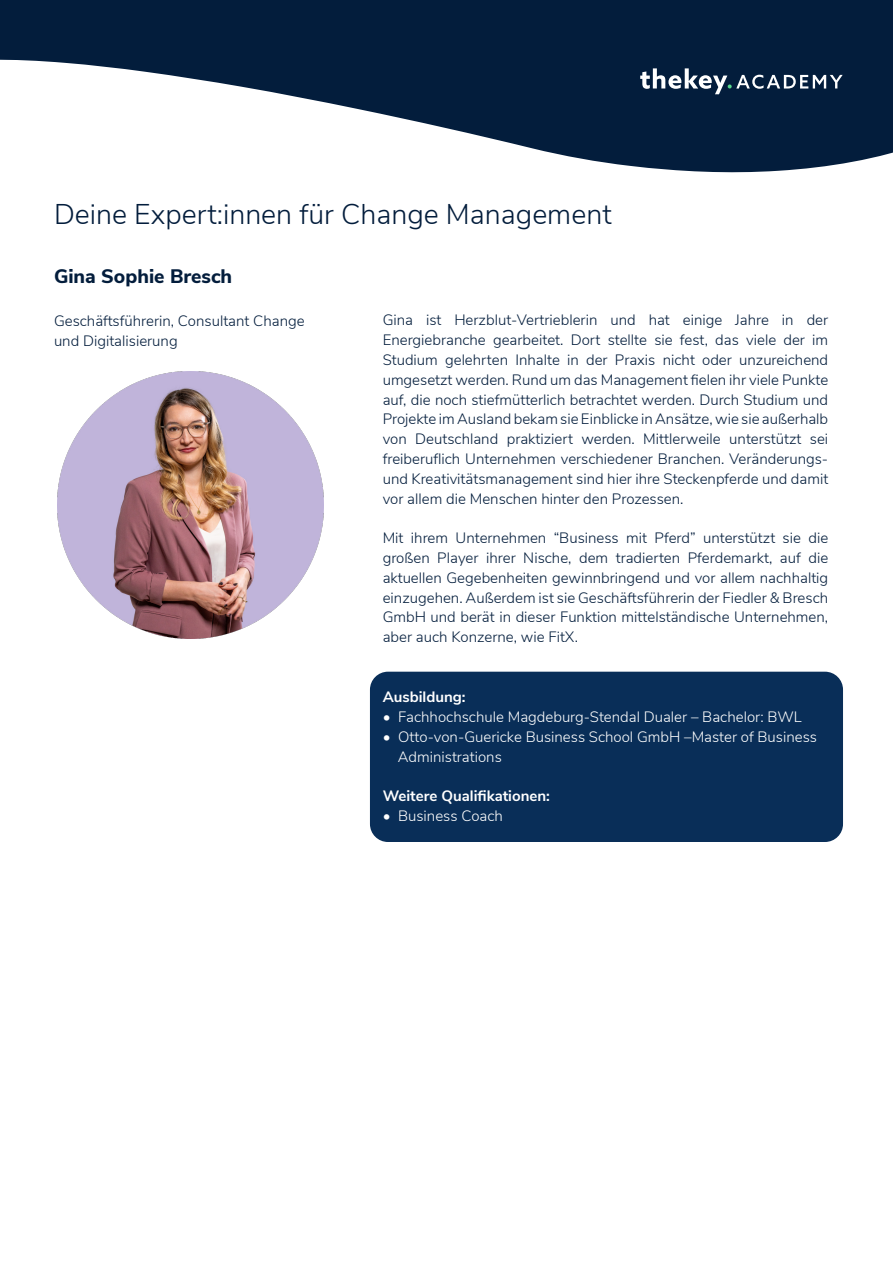
<style>
.page{position:relative;width:893px;height:1263px;background:#fff}
.page>*{position:absolute;margin:0;border:0;box-sizing:border-box;transform-origin:0 0}
.t1{font:300 28.5px "Nunito Sans";color:#031d3c}
.t2{font:800 19.5px "Nunito Sans";color:#031d3c}
.t3{font:300 15px/19.8px "Nunito Sans";color:#031d3c;text-align:justify}
.t4{font:300 15px/19.8px "Nunito Sans";color:#fff}
.t5{font:700 15px "Nunito Sans";color:#fff}
</style>
<div class="page">
<svg style="left:0;top:0;width:893px;height:172px;fill:#031d3c"></svg>
<svg style="left:640px;top:68px;width:203px;height:26px"></svg>
<div style="left:370px;top:672px;width:473px;height:170px;background:#092e58;border-radius:18px"></div>
<img style="left:58px;top:372px;width:266px;height:266px">
<h1 class="t1" style="left:54px;top:194px;width:559px">Deine Expert:innen für Change Management</h1>
<h2 class="t2" style="left:54px;top:262px;width:180px">Gina Sophie Bresch</h2>
<p class="t3" style="left:54px;top:310px;width:252px">Geschäftsführerin, Consultant Change und Digitalisierung</p>
<p class="t3" style="left:383px;top:309px;width:447px">Gina ist Herzblut-Vertrieblerin und hat einige Jahre in der Energiebranche gearbeitet. Dort stellte sie fest, das viele der im Studium gelehrten Inhalte in der Praxis nicht oder unzureichend umgesetzt werden. Rund um das Management fielen ihr viele Punkte auf, die noch stiefmütterlich betrachtet werden. Durch Studium und Projekte im Ausland bekam sie Einblicke in Ansätze, wie sie außerhalb von Deutschland praktiziert werden. Mittlerweile unterstützt sei freiberuflich Unternehmen verschiedener Branchen. Veränderungs&shy;und Kreativitätsmanagement sind hier ihre Steckenpferde und damit vor allem die Menschen hinter den Prozessen.</p>
<p class="t3" style="left:383px;top:527px;width:447px">Mit ihrem Unternehmen “Business mit Pferd” unterstützt sie die großen Player ihrer Nische, dem tradierten Pferdemarkt, auf die aktuellen Gegebenheiten gewinnbringend und vor allem nachhaltig einzugehen. Außerdem ist sie Geschäftsführerin der Fiedler &amp; Bresch GmbH und berät in dieser Funktion mittelständische Unternehmen, aber auch Konzerne, wie FitX.</p>
<p class="t5" style="left:383px;top:686px;width:84px">Ausbildung:</p>
<p class="t4" style="left:383px;top:706px;width:421px">• Fachhochschule Magdeburg-Stendal Dualer – Bachelor: BWL</p>
<p class="t4" style="left:398px;top:726px;width:421px;text-indent:-15px">• Otto-von-Guericke Business School GmbH –Master of Business<br>Administrations</p>
<p class="t5" style="left:383px;top:785px;width:169px">Weitere Qualifikationen:</p>
<p class="t4" style="left:383px;top:805px;width:122px">• Business Coach</p>
</div>
